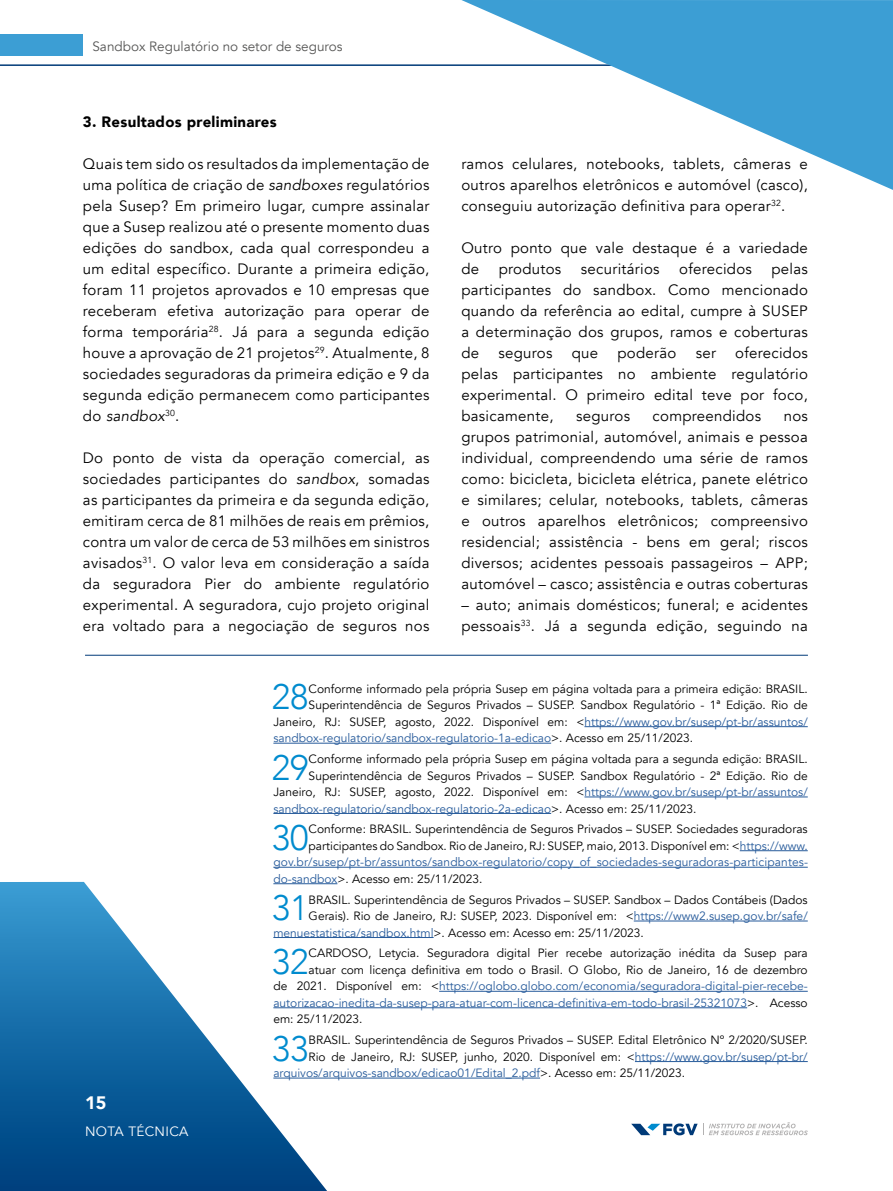
<style>
.page{position:relative;width:893px;height:1191px;background:#fff}
.page>*{position:absolute;margin:0;border:0;box-sizing:border-box;transform-origin:0 0}
.t1{font:300 35.25px "Avenir";color:#008bce}
.t2{font:900 18px "Avenir";color:#fff}
.t3{font:15px/21px "Avenir";letter-spacing:.02em;color:#000;text-align:justify}
.t4{font:900 15px "Avenir";letter-spacing:.02em;color:#000}
.t5{font:13.5px "Avenir";color:#575756}
.t6{font:13.5px "Avenir";letter-spacing:.025em;color:#fff}
.t7{font:12px "Avenir";color:#000}
.t8{font:12px "Avenir";color:#275b9b}
.s1{font-style:italic}
.s2{color:#275b9b}
.s3{color:#000}
</style>
<div class="page">
<hr style="left:0;top:64px;width:893px;height:2px;background:#003a78">
<div style="left:0;top:34px;width:83px;height:21px;background:#3c9ed4"></div>
<svg style="left:461px;top:0;width:432px;height:190px"></svg>
<hr style="left:584px;top:726px;width:224px;height:1px;background:#275b9b">
<hr style="left:273px;top:743px;width:278px;height:1px;background:#275b9b">
<hr style="left:584px;top:796px;width:224px;height:1px;background:#275b9b">
<hr style="left:273px;top:813px;width:278px;height:1px;background:#275b9b">
<hr style="left:740px;top:850px;width:68px;height:1px;background:#275b9b">
<hr style="left:273px;top:867px;width:535px;height:1px;background:#275b9b">
<hr style="left:634px;top:920px;width:174px;height:1px;background:#275b9b">
<hr style="left:273px;top:937px;width:161px;height:1px;background:#275b9b">
<hr style="left:439px;top:991px;width:369px;height:1px;background:#275b9b">
<hr style="left:273px;top:1007px;width:474px;height:1px;background:#275b9b">
<hr style="left:635px;top:1061px;width:173px;height:1px;background:#275b9b">
<hr style="left:273px;top:1077px;width:267px;height:1px;background:#275b9b">
<hr style="left:85px;top:655px;width:723px;height:1px;background:#003a78">
<svg style="left:0;top:882px;width:343px;height:309px"></svg>
<svg style="left:631px;top:1122px;width:177px;height:13px"></svg>
<p class="t5" style="left:92px;top:39px;width:252px">Sandbox Regulatório no setor de seguros</p>
<p class="t4" style="left:83px;top:109px;width:195px">3. Resultados preliminares</p>
<p class="t3" style="left:83px;top:154px;width:348px">Quais tem sido os resultados da implementação de uma política de criação de <span class="s1">sandboxes</span> regulatórios pela Susep? Em primeiro lugar, cumpre assinalar que a Susep realizou até o presente momento duas edições do sandbox, cada qual correspondeu a um edital específico. Durante a primeira edição, foram 11 projetos aprovados e 10 empresas que receberam efetiva autorização para operar de forma temporária<sup>28</sup>. Já para a segunda edição houve a aprovação de 21 projetos<sup>29</sup>. Atualmente, 8 sociedades seguradoras da primeira edição e 9 da segunda edição permanecem como participantes do <span class="s1">sandbox</span><sup>30</sup>.</p>
<p class="t3" style="left:83px;top:448px;width:348px">Do ponto de vista da operação comercial, as sociedades participantes do <span class="s1">sandbox</span>, somadas as participantes da primeira e da segunda edição, emitiram cerca de 81 milhões de reais em prêmios, contra um valor de cerca de 53 milhões em sinistros avisados<sup>31</sup>. O valor leva em consideração a saída da seguradora Pier do ambiente regulatório experimental. A seguradora, cujo projeto original era voltado para a negociação de seguros nos</p>
<p class="t3" style="left:461px;top:154px;width:348px">ramos celulares, notebooks, tablets, câmeras e outros aparelhos eletrônicos e automóvel (casco), conseguiu autorização definitiva para operar<sup>32</sup>.</p>
<p class="t3" style="left:461px;top:238px;width:348px">Outro ponto que vale destaque é a variedade de</p>
<p class="t3" style="left:499px;top:259px;width:64px">produtos</p>
<p class="t3" style="left:581px;top:259px;width:80px">securitários</p>
<p class="t3" style="left:679px;top:259px;width:74px">oferecidos</p>
<p class="t3" style="left:461px;top:259px;width:348px;text-indent:310px">pelas participantes do sandbox. Como mencionado quando da referência ao edital, cumpre à SUSEP a determinação dos grupos, ramos e coberturas de</p>
<p class="t3" style="left:461px;top:343px;width:348px;text-indent:274px">oferecidos pelas participantes no ambiente regulatório experimental. O primeiro edital teve por foco, basicamente,</p>
<p class="t3" style="left:498px;top:343px;width:56px">seguros</p>
<p class="t3" style="left:572px;top:343px;width:28px">que</p>
<p class="t3" style="left:617px;top:343px;width:61px">poderão</p>
<p class="t3" style="left:696px;top:343px;width:22px">ser</p>
<p class="t3" style="left:576px;top:406px;width:56px">seguros</p>
<p class="t3" style="left:653px;top:406px;width:110px">compreendidos</p>
<p class="t3" style="left:461px;top:406px;width:348px;text-indent:322px">nos grupos patrimonial, automóvel, animais e pessoa individual, compreendendo uma série de ramos como: bicicleta, bicicleta elétrica, panete elétrico e similares; celular, notebooks, tablets, câmeras e outros aparelhos eletrônicos; compreensivo residencial; assistência - bens em geral; riscos diversos; acidentes pessoais passageiros – APP; automóvel – casco; assistência e outras coberturas</p>
<p class="t3" style="left:461px;top:595px;width:348px">– auto; animais domésticos; funeral; e acidentes pessoais<sup>33</sup>. Já a segunda edição, seguindo na</p>
<p class="t2" style="left:85px;top:1087px;width:23px">15</p>
<p class="t6" style="left:85px;top:1123px;width:105px">NOTA TÉCNICA</p>
<h1 class="t1" style="left:272px;top:676px;width:38px">28</h1>
<p class="t7" style="left:309px;top:681px;width:501px">Conforme informado pela própria Susep em página voltada para a primeira edição: BRASIL.</p>
<p class="t7" style="left:309px;top:698px;width:501px">Superintendência de Seguros Privados – SUSEP. Sandbox Regulatório - 1ª Edição. Rio de</p>
<p class="t7" style="left:273px;top:714px;width:536px">Janeiro, RJ: SUSEP, agosto, 2022. Disponível em: &lt;<span class="s2">https://www.gov.br/susep/pt-br/assuntos/</span></p>
<p class="t8" style="left:273px;top:731px;width:421px">sandbox-regulatorio/sandbox-regulatorio-1a-edicao<span class="s3">&gt;. Acesso em 25/11/2023.</span></p>
<h1 class="t1" style="left:272px;top:746px;width:38px">29</h1>
<p class="t7" style="left:309px;top:751px;width:501px">Conforme informado pela própria Susep em página voltada para a segunda edição: BRASIL.</p>
<p class="t7" style="left:309px;top:768px;width:501px">Superintendência de Seguros Privados – SUSEP. Sandbox Regulatório - 2ª Edição. Rio de</p>
<p class="t7" style="left:273px;top:784px;width:536px">Janeiro, RJ: SUSEP, agosto, 2022. Disponível em: &lt;<span class="s2">https://www.gov.br/susep/pt-br/assuntos/</span></p>
<p class="t8" style="left:273px;top:801px;width:424px">sandbox-regulatorio/sandbox-regulatorio-2a-edicao<span class="s3">&gt;. Acesso em: 25/11/2023.</span></p>
<h1 class="t1" style="left:272px;top:817px;width:38px">30</h1>
<p class="t7" style="left:309px;top:822px;width:501px">Conforme: BRASIL. Superintendência de Seguros Privados – SUSEP. Sociedades seguradoras</p>
<p class="t7" style="left:309px;top:838px;width:501px">participantes do Sandbox. Rio de Janeiro, RJ: SUSEP, maio, 2013. Disponível em: &lt;<span class="s2">https://www.</span></p>
<p class="t8" style="left:273px;top:855px;width:536px">gov.br/susep/pt-br/assuntos/sandbox-regulatorio/copy_of_sociedades-seguradoras-participantes-</p>
<p class="t7" style="left:273px;top:871px;width:211px"><span class="s2">do-sandbox</span>&gt;. Acesso em: 25/11/2023.</p>
<h1 class="t1" style="left:272px;top:887px;width:38px">31</h1>
<p class="t7" style="left:309px;top:892px;width:501px">BRASIL. Superintendência de Seguros Privados – SUSEP. Sandbox – Dados Contábeis (Dados</p>
<p class="t7" style="left:309px;top:908px;width:501px">Gerais). Rio de Janeiro, RJ: SUSEP, 2023. Disponível em: &lt;<span class="s2">https://www2.susep.gov.br/safe/</span></p>
<p class="t7" style="left:273px;top:925px;width:372px"><span class="s2">menuestatistica/sandbox.html</span>&gt;. Acesso em: Acesso em: 25/11/2023.</p>
<h1 class="t1" style="left:272px;top:941px;width:38px">32</h1>
<p class="t7" style="left:309px;top:946px;width:501px">CARDOSO, Letycia. Seguradora digital Pier recebe autorização inédita da Susep para</p>
<p class="t7" style="left:309px;top:962px;width:501px">atuar com licença definitiva em todo o Brasil. O Globo, Rio de Janeiro, 16 de dezembro</p>
<p class="t8" style="left:273px;top:979px;width:536px"><span class="s3">de 2021. Disponível em: &lt;</span>https://oglobo.globo.com/economia/seguradora-digital-pier-recebe-</p>
<p class="t8" style="left:273px;top:995px;width:536px">autorizacao-inedita-da-susep-para-atuar-com-licenca-definitiva-em-todo-brasil-25321073<span class="s3">&gt;. Acesso</span></p>
<p class="t7" style="left:273px;top:1012px;width:91px">em: 25/11/2023.</p>
<h1 class="t1" style="left:272px;top:1027px;width:38px">33</h1>
<p class="t7" style="left:309px;top:1032px;width:501px">BRASIL. Superintendência de Seguros Privados – SUSEP. Edital Eletrônico Nº 2/2020/SUSEP.</p>
<p class="t7" style="left:309px;top:1049px;width:501px">Rio de Janeiro, RJ: SUSEP, junho, 2020. Disponível em: &lt;<span class="s2">https://www.gov.br/susep/pt-br/</span></p>
<p class="t8" style="left:273px;top:1065px;width:413px">arquivos/arquivos-sandbox/edicao01/Edital_2.pdf<span class="s3">&gt;. Acesso em: 25/11/2023.</span></p>
</div>
